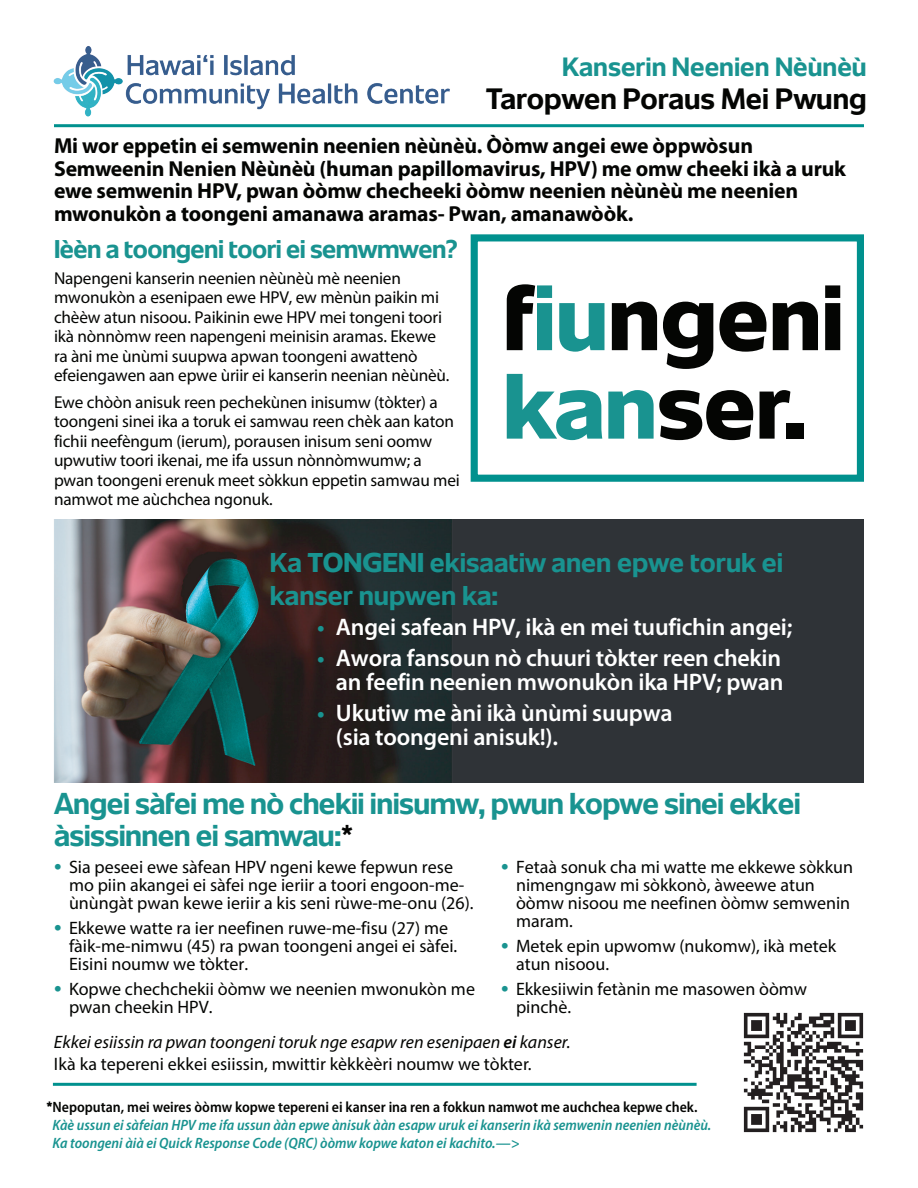
<style>
.page{position:relative;width:918px;height:1188px;background:#fff}
.page>*{position:absolute;margin:0;border:0;box-sizing:border-box;transform-origin:0 0}
.t1{font:900 91.95px/88.5px "Unitext";color:#040503}
.t2{font:700 30px/31.5px "Unitext";letter-spacing:-.02em;color:#199390}
.t3{font:700 29.25px "Unitext";color:#040503}
.t4{font:700 27px/32.4px "Unitext";color:#199390}
.t5{font:700 26.25px "Unitext";color:#199390}
.t6{font:700 25.5px "Unitext";letter-spacing:-.02em;color:#199390}
.t7{font:600 24px/24px "Myriad Pro";letter-spacing:-.01em;color:#fff;text-align:right}
.t8{font:700 21.75px/22.5px "Myriad Pro";letter-spacing:-.01em;color:#040503}
.t9{font:18px/18px "Myriad Pro";color:#040503}
.t10{font:italic 18px/21.6px "Myriad Pro";color:#040503}
.t11{font:17.25px/19.5px "Myriad Pro";letter-spacing:-.01em;color:#040503}
.t12{font:italic 600 semi-condensed 15px/18px "Myriad Pro";color:#199390}
.s1{color:#199390}
.s2{font-weight:900}
.s3{color:#040503}
.s4{font-weight:600;font-size:24px;color:#199390}
.s5{font-weight:600}
.s6{font-style:normal}
.s7{font-family:"Unitext";font-weight:900;font-style:normal;font-stretch:normal;color:#040503}
.s8{font-style:normal;color:#040503}
</style>
<div class="page">
<img style="left:53px;top:46px;width:397px;height:71px">
<hr style="left:54px;top:124px;width:810px;height:3px;background:#00918e">
<div style="left:471px;top:234px;width:393px;height:248px;border:7px solid #00918e"></div>
<hr style="left:53px;top:1083px;width:644px;height:3px;background:#00918e">
<img style="left:743px;top:1012px;width:121px;height:121px">
<div style="left:432px;top:519px;width:432px;height:264px;background:#2f3337"></div>
<img style="left:54px;top:519px;width:398px;height:264px">
<h3 class="t5" style="left:562px;top:48px;width:306px">Kanserin Neenien Nèùnèù</h3>
<h3 class="t3" style="left:486px;top:77px;width:382px">Taropwen Poraus Mei Pwung</h3>
<p class="t8" style="left:54px;top:134px;width:793px">Mi wor eppetin ei semwenin neenien nèùnèù. Òòmw angei ewe òppwòsun Semweenin Nenien Nèùnèù (human papillomavirus, HPV) me omw cheeki ikà a uruk ewe semwenin HPV, pwan òòmw checheeki òòmw neenien nèùnèù me neenien mwonukòn a toongeni amanawa aramas- Pwan, amanawòòk.</p>
<h3 class="t6" style="left:54px;top:230px;width:405px">Ièèn a toongeni toori ei semwmwen?</h3>
<p class="t11" style="left:54px;top:268px;width:397px">Napengeni kanserin neenien nèùnèù mè neenien mwonukòn a esenipaen ewe HPV, ew mènùn paikin mi chèèw atun nisoou. Paikinin ewe HPV mei tongeni toori ikà nònnòmw reen napengeni meinisin aramas. Ekewe ra àni me ùnùmi suupwa apwan toongeni awattenò efeiengawen aan epwe ùriir ei kanserin neenian nèùnèù.</p>
<p class="t11" style="left:54px;top:392px;width:407px">Ewe chòòn anisuk reen pechekùnen inisumw (tòkter) a toongeni sinei ika a toruk ei samwau reen chèk aan katon fichii neefèngum (ierum), porausen inisum seni oomw upwutiw toori ikenai, me ifa ussun nònnòmwumw; a pwan toongeni erenuk meet sòkkun eppetin samwau mei namwot me aùchchea ngonuk.</p>
<h1 class="t1" style="left:503px;top:269px;width:342px">f<span class="s1">iu</span>ngeni <span class="s1">kan</span>ser.</h1>
<h3 class="t4" style="left:270px;top:545px;width:515px">Ka <span class="s2">TONGENI</span> ekisaatiw anen epwe toruk ei kanser nupwen ka:</h3>
<h3 class="t7" style="left:317px;top:616px;width:477px"><span class="s1">•</span> Angei safean HPV, ikà en mei tuufichin angei;</h3>
<h3 class="t7" style="left:317px;top:646px;width:468px"><span class="s1">•</span> Awora fansoun nò chuuri tòkter reen chekin an feefin neenien mwonukòn ika HPV; pwan</h3>
<h3 class="t7" style="left:336px;top:701px;width:338px;text-align:left;text-indent:-19px"><span class="s1">•</span> Ukutiw me àni ikà ùnùmi suupwa (sia toongeni anisuk!).</h3>
<h2 class="t2" style="left:54px;top:786px;width:748px">Angei sàfei me nò chekii inisumw, pwun kopwe sinei ekkei àsissinnen ei samwau:<span class="s3">*</span></h2>
<p class="t9" style="left:69px;top:858px;width:406px;text-indent:-15px"><span class="s4">•</span> Sia peseei ewe sàfean HPV ngeni kewe fepwun rese mo piin akangei ei sàfei nge ieriir a toori engoon-me&shy;ùnùngàt pwan kewe ieriir a kis seni rùwe-me-onu (26).</p>
<p class="t9" style="left:69px;top:919px;width:390px;text-indent:-15px"><span class="s4">•</span> Ekkewe watte ra ier neefinen ruwe-me-fisu (27) me fàik-me-nimwu (45) ra pwan toongeni angei ei sàfei.<br>Eisini noumw we tòkter.</p>
<p class="t9" style="left:69px;top:979px;width:408px;text-indent:-15px"><span class="s4">•</span> Kopwe chechchekii òòmw we neenien mwonukòn me pwan cheekin HPV.</p>
<p class="t9" style="left:516px;top:858px;width:338px;text-indent:-15px"><span class="s4">•</span> Fetaà sonuk cha mi watte me ekkewe sòkkun nimengngaw mi sòkkonò, àweewe atun òòmw nisoou me neefinen òòmw semwenin maram.</p>
<p class="t9" style="left:516px;top:937px;width:322px;text-indent:-15px"><span class="s4">•</span> Metek epin upwomw (nukomw), ikà metek atun nisoou.</p>
<p class="t9" style="left:516px;top:979px;width:293px;text-indent:-15px"><span class="s4">•</span> Ekkesiiwin fetànin me masowen òòmw pinchè.</p>
<p class="t10" style="left:54px;top:1031px;width:518px">Ekkei esiissin ra pwan toongeni toruk nge esapw ren esenipaen <span class="s5">ei</span> kanser.<br><span class="s6">Ikà ka tepereni ekkei esiissin, mwittir kèkkèèri noumw we tòkter.</span></p>
<p class="t12" style="left:53px;top:1098px;width:660px;text-indent:-6px"><span class="s7">*</span><span class="s8">Nepoputan, mei weires òòmw kopwe tepereni ei kanser ina ren a fokkun namwot me auchchea kepwe chek.<br></span>Kàè ussun ei sàfeian HPV me ifa ussun ààn epwe ànisuk ààn esapw uruk ei kanserin ikà semwenin neenien nèùnèù.<br>Ka toongeni àià ei Quick Response Code (QRC) òòmw kopwe katon ei kachito.—&gt;</p>
</div>
